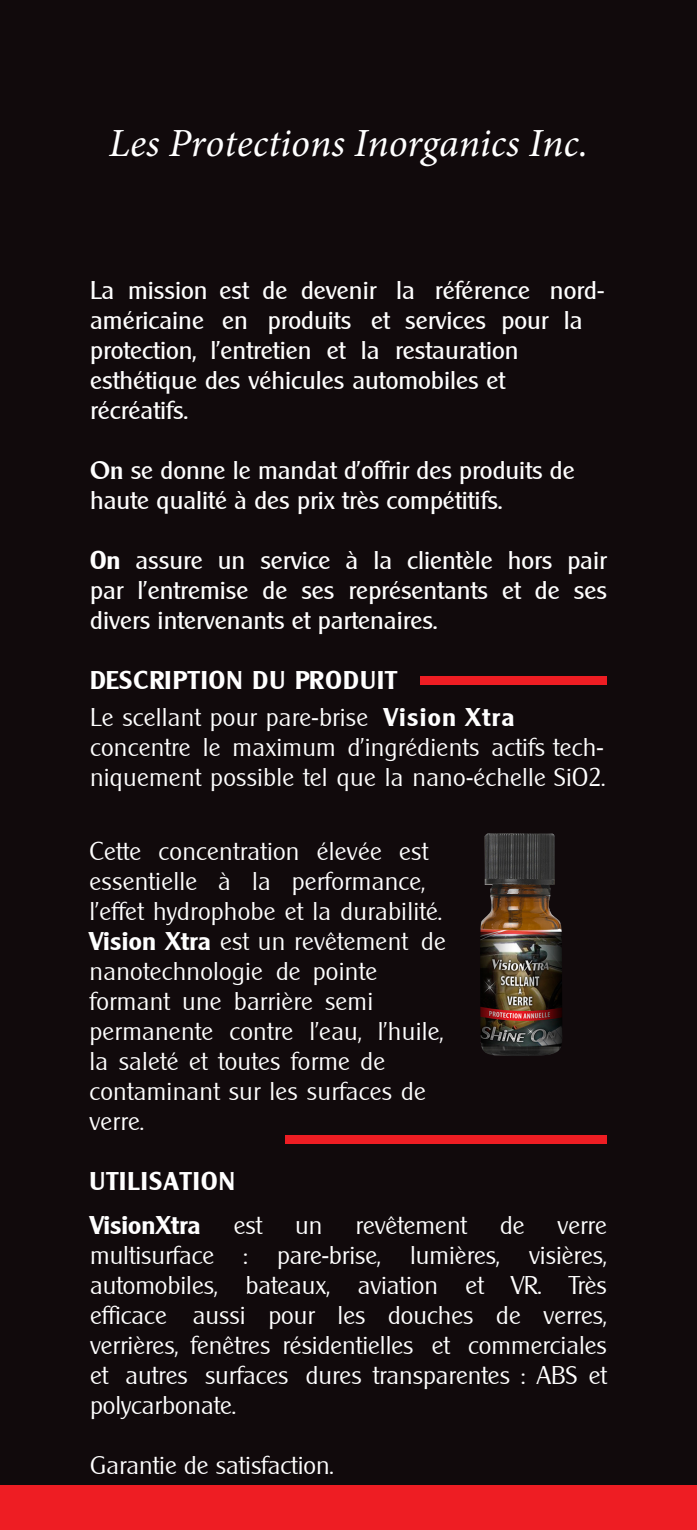
<style>
.page{position:relative;width:697px;height:1530px;background:#fff}
.page>*{position:absolute;margin:0;border:0;box-sizing:border-box;transform-origin:0 0}
.t1{font:italic 40px "Minion Pro";color:#fff}
.t2{font:300 25px/30px "Cleargothic";letter-spacing:.01em;color:#fff}
.t3{font:25px/30px "Cleargothic";color:#fff}
.t4{font:600 25px/44.2px "Cleargothic";letter-spacing:.05em;color:#fff}
.s1{font-family:"Adelon";font-weight:600}
.s2{font-weight:600}
.s3{font-weight:300}
</style>
<div class="page">
<div style="left:0;top:0;width:696px;height:1530px;background:#110a0c"></div>
<div style="left:0;top:1485px;width:696px;height:45px;background:#ee1d23"></div>
<img style="left:480px;top:833px;width:82px;height:223px">
<div style="left:420px;top:676px;width:186px;height:9px;background:#ee1d23"></div>
<div style="left:285px;top:1135px;width:321px;height:9px;background:#ee1d23"></div>
<h1 class="t1" style="left:109px;top:116px;width:480px">Les Protections Inorganics Inc.</h1>
<p class="t3" style="left:90px;top:275px;width:515px">La mission est de devenir la référence nord&shy;américaine en produits et services pour la protection, l’entretien et la restauration esthétique des véhicules automobiles et récréatifs.</p>
<p class="t3" style="left:90px;top:455px;width:486px"><span class="s1">On</span> se donne le mandat d’offrir des produits de haute qualité à des prix très compétitifs.</p>
<p class="t3" style="left:90px;top:545px;width:518px;text-align:justify"><span class="s2">On</span> assure un service à la clientèle hors pair par l’entremise de ses représentants et de ses divers intervenants et partenaires.</p>
<p class="t4" style="left:90px;top:661px;width:425px;line-height:37.5px">DESCRIPTION DU PRODUIT<br><span class="s3">Le scellant pour pare-brise</span> Vision Xtra</p>
<p class="t2" style="left:90px;top:732px;width:516px">concentre le maximum d’ingrédients actifs tech&shy;niquement possible tel que la nano-échelle SiO2.</p>
<p class="t2" style="left:89px;top:836px;width:357px">Cette concentration élevée est essentielle à la performance, l’effet hydrophobe et la durabilité.<br><span class="s2">Vision Xtra</span> est un revêtement de nanotechnologie de pointe formant une barrière semi permanente contre l’eau, l’huile, la saleté et toutes forme de contaminant sur les surfaces de verre.</p>
<p class="t4" style="left:89px;top:1159px;width:147px">UTILISATION<br>VisionXtra</p>
<p class="t2" style="left:234px;top:1210px;width:30px">est</p>
<p class="t2" style="left:295px;top:1210px;width:29px">un</p>
<p class="t2" style="left:355px;top:1210px;width:113px">revêtement</p>
<p class="t2" style="left:499px;top:1210px;width:26px">de</p>
<p class="t2" style="left:90px;top:1210px;width:518px;text-align:justify;text-indent:467px">verre multisurface : pare-brise, lumières, visières, automobiles, bateaux, aviation et VR. Très efficace aussi pour les douches de verres, verrières, fenêtres résidentielles et commerciales et autres surfaces dures transparentes : ABS et polycarbonate.</p>
<p class="t2" style="left:90px;top:1450px;width:245px">Garantie de satisfaction.</p>
</div>
